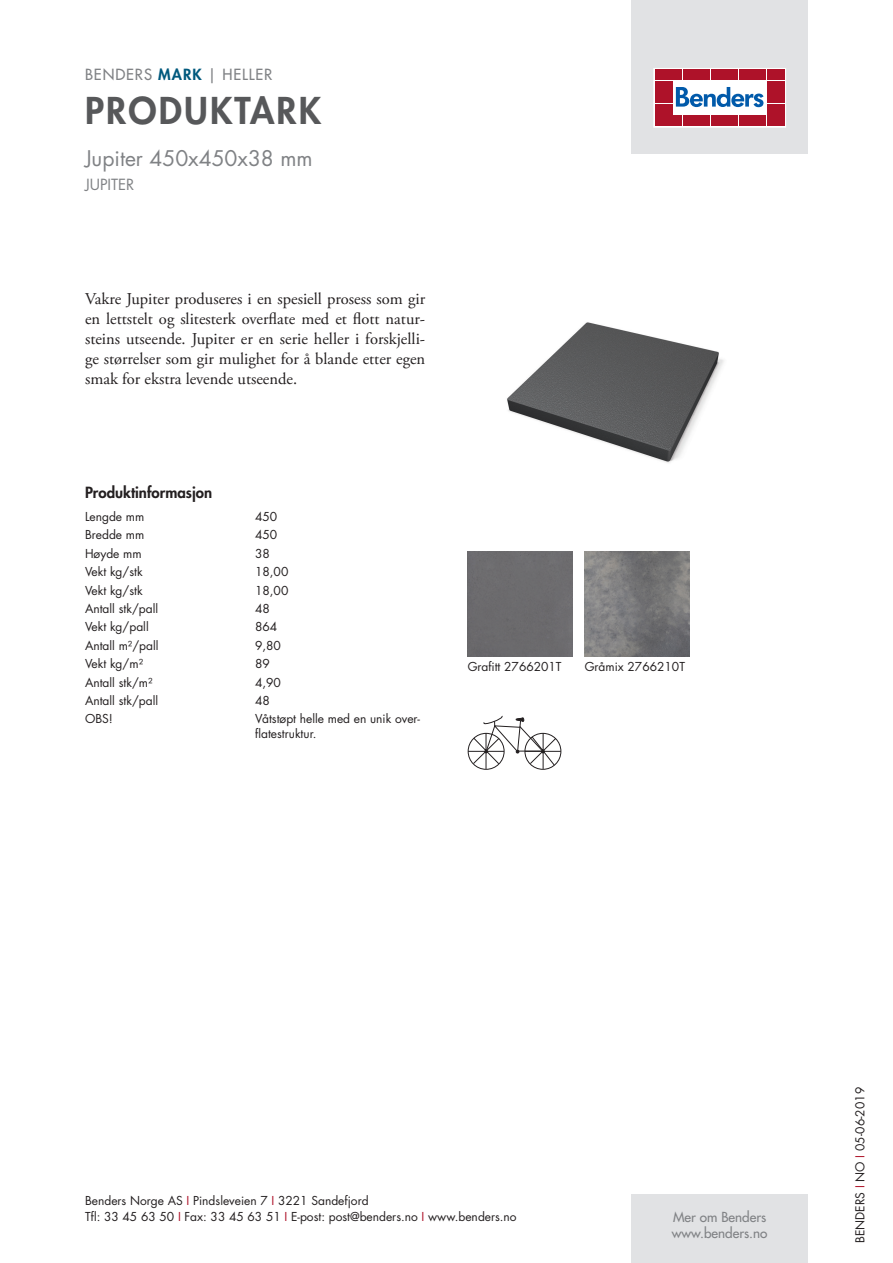
<style>
.page{position:relative;width:893px;height:1263px;background:#fff}
.page>*{position:absolute;margin:0;border:0;box-sizing:border-box;transform-origin:0 0}
.t1{font:800 36px "Futura Std";letter-spacing:.06em;color:#57585a}
.t2{font:21px "Futura Std";color:#808285}
.t3{font:16.5px/19.8px "Adobe Garamond Pro";color:#231f20;text-align:justify}
.t4{font:500 15px "Futura Std";letter-spacing:.06em;color:#808285}
.t5{font:800 15px "Futura Std";color:#231f20}
.t6{font:15px "Futura Std";color:#808285}
.t7{font:500 13.5px/16.2px "Futura Std";color:#808285}
.t8{font:12px/16.5px "Futura Std";color:#231f20}
.s1{font-weight:800;color:#00597d}
.s2{color:#ae1229}
</style>
<div class="page">
<div style="left:631px;top:0;width:177px;height:153px;background:#e1e2e4"></div>
<div style="left:631px;top:1195px;width:177px;height:68px;background:#e1e2e4"></div>
<svg style="left:656px;top:70px;width:128px;height:55px;background:#ebc6cb"></svg>
<div style="left:654px;top:68px;width:132px;height:59px;border:1px solid #fff"></div>
<div style="left:655px;top:70px;width:8px;height:10px;background:#ae1229"></div>
<div style="left:664px;top:70px;width:8px;height:10px;background:#ae1229"></div>
<div style="left:655px;top:81px;width:8px;height:10px;background:#ae1229"></div>
<div style="left:664px;top:81px;width:8px;height:10px;background:#ae1229"></div>
<div style="left:655px;top:93px;width:8px;height:10px;background:#ae1229"></div>
<div style="left:664px;top:93px;width:8px;height:10px;background:#ae1229"></div>
<div style="left:655px;top:104px;width:8px;height:11px;background:#ae1229"></div>
<div style="left:664px;top:104px;width:8px;height:11px;background:#ae1229"></div>
<div style="left:655px;top:116px;width:8px;height:10px;background:#ae1229"></div>
<div style="left:664px;top:116px;width:8px;height:10px;background:#ae1229"></div>
<div style="left:674px;top:70px;width:8px;height:10px;background:#ae1229"></div>
<div style="left:683px;top:70px;width:8px;height:10px;background:#ae1229"></div>
<div style="left:692px;top:70px;width:8px;height:10px;background:#ae1229"></div>
<div style="left:702px;top:70px;width:8px;height:10px;background:#ae1229"></div>
<div style="left:711px;top:70px;width:8px;height:10px;background:#ae1229"></div>
<div style="left:720px;top:70px;width:8px;height:10px;background:#ae1229"></div>
<div style="left:730px;top:70px;width:8px;height:10px;background:#ae1229"></div>
<div style="left:739px;top:70px;width:8px;height:10px;background:#ae1229"></div>
<div style="left:748px;top:70px;width:8px;height:10px;background:#ae1229"></div>
<div style="left:758px;top:70px;width:8px;height:10px;background:#ae1229"></div>
<div style="left:674px;top:116px;width:8px;height:10px;background:#ae1229"></div>
<div style="left:683px;top:116px;width:8px;height:10px;background:#ae1229"></div>
<div style="left:692px;top:116px;width:8px;height:10px;background:#ae1229"></div>
<div style="left:702px;top:116px;width:8px;height:10px;background:#ae1229"></div>
<div style="left:711px;top:116px;width:8px;height:10px;background:#ae1229"></div>
<div style="left:720px;top:116px;width:8px;height:10px;background:#ae1229"></div>
<div style="left:730px;top:116px;width:8px;height:10px;background:#ae1229"></div>
<div style="left:739px;top:116px;width:8px;height:10px;background:#ae1229"></div>
<div style="left:748px;top:116px;width:8px;height:10px;background:#ae1229"></div>
<div style="left:758px;top:116px;width:8px;height:10px;background:#ae1229"></div>
<div style="left:767px;top:70px;width:8px;height:10px;background:#ae1229"></div>
<div style="left:776px;top:70px;width:8px;height:10px;background:#ae1229"></div>
<div style="left:767px;top:81px;width:8px;height:10px;background:#ae1229"></div>
<div style="left:776px;top:81px;width:8px;height:10px;background:#ae1229"></div>
<div style="left:767px;top:93px;width:8px;height:10px;background:#ae1229"></div>
<div style="left:776px;top:93px;width:8px;height:10px;background:#ae1229"></div>
<div style="left:767px;top:104px;width:8px;height:11px;background:#ae1229"></div>
<div style="left:776px;top:104px;width:8px;height:11px;background:#ae1229"></div>
<div style="left:767px;top:116px;width:8px;height:10px;background:#ae1229"></div>
<div style="left:776px;top:116px;width:8px;height:10px;background:#ae1229"></div>
<svg style="left:676px;top:87px;width:87px;height:20px;background:#8ab3d7"></svg>
<img style="left:507px;top:322px;width:217px;height:141px">
<div style="left:468px;top:552px;width:105px;height:105px;background:#6c6b6d"></div>
<img style="left:585px;top:552px;width:105px;height:105px">
<svg style="left:468px;top:733px;width:36px;height:36px"></svg>
<div style="left:468px;top:733px;width:36px;height:37px;border:1px solid #231f20;border-radius:50%"></div>
<svg style="left:525px;top:733px;width:36px;height:36px"></svg>
<div style="left:524px;top:733px;width:37px;height:37px;border:1px solid #231f20;border-radius:50%"></div>
<hr style="left:525px;top:751px;width:36px;height:1px;background:#231f20">
<hr style="left:468px;top:751px;width:36px;height:1px;background:#231f20">
<svg style="left:473px;top:716px;width:83px;height:53px"></svg>
<p class="t4" style="left:85px;top:65px;width:189px">BENDERS <span class="s1">MARK</span> | HELLER</p>
<h1 class="t1" style="left:85px;top:87px;width:238px">PRODUKTARK</h1>
<h2 class="t2" style="left:85px;top:144px;width:229px">Jupiter 450x450x38 mm</h2>
<p class="t6" style="left:85px;top:175px;width:51px">JUPITER</p>
<p class="t3" style="left:85px;top:290px;width:342px">Vakre Jupiter produseres i en spesiell prosess som gir en lettstelt og slitesterk overflate med et flott natur&shy;steins utseende. Jupiter er en serie heller i forskjelli&shy;ge størrelser som gir mulighet for å blande etter egen smak for ekstra levende utseende.</p>
<p class="t5" style="left:85px;top:483px;width:129px">Produktinformasjon</p>
<p class="t8" style="left:85px;top:508px;width:61px">Lengde mm</p>
<p class="t8" style="left:255px;top:508px;width:24px">450</p>
<p class="t8" style="left:85px;top:527px;width:61px">Bredde mm</p>
<p class="t8" style="left:255px;top:527px;width:24px">450</p>
<p class="t8" style="left:85px;top:545px;width:58px">Høyde mm</p>
<p class="t8" style="left:255px;top:545px;width:16px">38</p>
<p class="t8" style="left:85px;top:563px;width:59px">Vekt kg/stk</p>
<p class="t8" style="left:255px;top:563px;width:35px">18,00</p>
<p class="t8" style="left:85px;top:582px;width:59px">Vekt kg/stk</p>
<p class="t8" style="left:255px;top:582px;width:35px">18,00</p>
<p class="t8" style="left:85px;top:600px;width:75px">Antall stk/pall</p>
<p class="t8" style="left:255px;top:600px;width:16px">48</p>
<p class="t8" style="left:85px;top:619px;width:65px">Vekt kg/pall</p>
<p class="t8" style="left:255px;top:619px;width:24px">864</p>
<p class="t8" style="left:85px;top:637px;width:75px">Antall m²/pall</p>
<p class="t8" style="left:255px;top:637px;width:27px">9,80</p>
<p class="t8" style="left:85px;top:656px;width:60px">Vekt kg/m²</p>
<p class="t8" style="left:255px;top:656px;width:16px">89</p>
<p class="t8" style="left:85px;top:674px;width:69px">Antall stk/m²</p>
<p class="t8" style="left:255px;top:674px;width:27px">4,90</p>
<p class="t8" style="left:85px;top:692px;width:75px">Antall stk/pall</p>
<p class="t8" style="left:255px;top:692px;width:16px">48</p>
<p class="t8" style="left:85px;top:711px;width:29px">OBS!</p>
<p class="t8" style="left:255px;top:712px;width:166px;line-height:14.4px">Våtstøpt helle med en unik over&shy;flatestruktur.</p>
<p class="t8" style="left:468px;top:659px;width:95px">Grafitt 2766201T</p>
<p class="t8" style="left:585px;top:659px;width:102px">Gråmix 2766210T</p>
<p class="t8" style="left:85px;top:1192px;width:433px">Benders Norge AS <span class="s2">I</span> Pindsleveien 7 <span class="s2">I</span> 3221 Sandefjord<br>Tfl: 33 45 63 50 <span class="s2">I</span> Fax: 33 45 63 51 <span class="s2">I</span> E-post: post@benders.no <span class="s2">I</span> www.benders.no</p>
<p class="t7" style="left:672px;top:1209px;width:97px">Mer om Benders www.benders.no</p>
<p class="t8" style="left:852px;top:1243px;width:157px;rotate:-90deg">BENDERS <span class="s2">I</span> NO <span class="s2">I</span> 05-06-2019</p>
</div>
